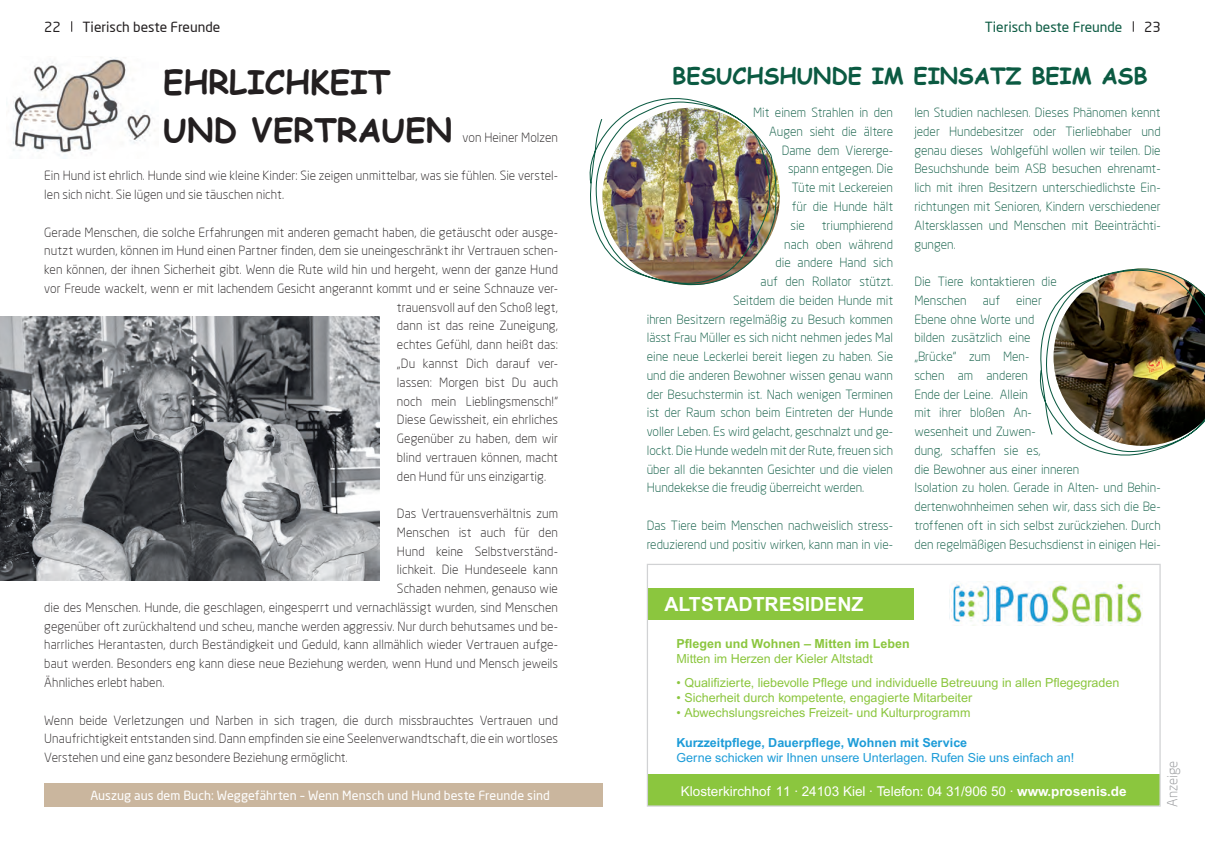
<style>
.page{position:relative;width:1205px;height:851px;background:#fff}
.page>*{position:absolute;margin:0;border:0;box-sizing:border-box;transform-origin:0 0}
.t1{font:700 32.5px/47.5px "Comic Sans MS";color:#231f20}
.t2{font:700 22.5px "Comic Sans MS";color:#0b5a42}
.t3{font:700 19.5px "Arial";color:#fff}
.t4{font:13.75px "Neo Sans";color:#231f20}
.t5{font:13.75px "Neo Sans";color:#0b5a42}
.t6{font:300 13.75px "Neo Sans";color:#939598}
.t7{font:13.5px "Arial";color:#fff}
.t8{font:300 12.5px/18.8px "Neo Sans";letter-spacing:.005em;color:#231f20}
.t9{font:300 12.5px/18.8px "Neo Sans";color:#0b5a42}
.t10{font:12.5px "Arial";color:#8bc63e}
.t11{font:12.5px "Neo Sans";letter-spacing:.005em;color:#fff}
.t12{font:12.5px "Arial";color:#1d9cd8}
.t13{font:700 12.5px "Arial";color:#1d9cd8}
.t14{font:700 12.5px "Arial";color:#8bc63e}
.s1{font-weight:700}
</style>
<div class="page">
<img style="left:951px;top:581px;width:192px;height:43px">
<div style="left:647px;top:587px;width:267px;height:32px;background:#8bc63e"></div>
<div style="left:647px;top:774px;width:513px;height:31px;background:#8bc63e"></div>
<div style="left:647px;top:563px;width:513px;height:243px;border:1px solid #d1d2d4"></div>
<div style="left:44px;top:783px;width:558px;height:23px;background:#cab69e"></div>
<img style="left:0;top:316px;width:379px;height:264px">
<img style="left:12px;top:57px;width:143px;height:99px">
<img style="left:589px;top:98px;width:187px;height:188px">
<img style="left:1039px;top:268px;width:166px;height:188px">
<p class="t4" style="left:83px;top:18px;width:139px">Tierisch beste Freunde</p>
<p class="t5" style="left:984px;top:18px;width:139px">Tierisch beste Freunde</p>
<h2 class="t2" style="left:672px;top:60px;width:477px">BESUCHSHUNDE IM EINSATZ BEIM ASB</h2>
<p class="t4" style="left:44px;top:18px;width:18px">22</p>
<p class="t4" style="left:1144px;top:18px;width:18px">23</p>
<h1 class="t1" style="left:163px;top:58px;width:290px">EHRLICHKEIT<br>UND VERTRAUEN</h1>
<p class="t9" style="left:914px;top:103px;width:248px;text-align:justify">len Studien nachlesen. Dieses Phänomen kennt jeder Hundebesitzer oder Tierliebhaber und genau dieses Wohlgefühl wollen wir teilen. Die Besuchshunde beim ASB besuchen ehrenamt&shy;lich mit ihren Besitzern unterschiedlichste Ein&shy;richtungen mit Senioren, Kindern verschiedener Altersklassen und Menschen mit Beeinträchti&shy;gungen.</p>
<p class="t9" style="left:914px;top:272px;width:144px">Die Tiere kontaktieren die<br>Menschen</p>
<p class="t9" style="left:753px;top:103px;width:141px">Mit einem Strahlen in den</p>
<p class="t9" style="left:769px;top:122px;width:125px">Augen sieht die ältere</p>
<p class="t9" style="left:782px;top:141px;width:113px">Dame dem Viererge-</p>
<p class="t9" style="left:788px;top:159px;width:106px">spann entgegen. Die</p>
<p class="t9" style="left:792px;top:178px;width:103px">Tüte mit Leckereien</p>
<p class="t9" style="left:792px;top:197px;width:103px">für die Hunde hält</p>
<p class="t9" style="left:790px;top:216px;width:16px">sie</p>
<p class="t9" style="left:822px;top:216px;width:73px">triumphierend</p>
<p class="t9" style="left:784px;top:234px;width:110px">nach oben während</p>
<p class="t9" style="left:775px;top:253px;width:119px">die andere Hand sich</p>
<p class="t9" style="left:760px;top:272px;width:134px">auf den Rollator stützt.</p>
<p class="t9" style="left:733px;top:291px;width:161px">Seitdem die beiden Hunde mit</p>
<p class="t9" style="left:647px;top:309px;width:248px">ihren Besitzern regelmäßig zu Besuch kommen</p>
<p class="t9" style="left:647px;top:328px;width:248px">lässt Frau Müller es sich nicht nehmen jedes Mal</p>
<p class="t9" style="left:647px;top:347px;width:248px">eine neue Leckerlei bereit liegen zu haben. Sie</p>
<p class="t9" style="left:647px;top:366px;width:248px">und die anderen Bewohner wissen genau wann</p>
<p class="t9" style="left:647px;top:384px;width:248px">der Besuchstermin ist. Nach wenigen Terminen</p>
<p class="t9" style="left:647px;top:403px;width:248px">ist der Raum schon beim Eintreten der Hunde</p>
<p class="t9" style="left:647px;top:422px;width:248px">voller Leben. Es wird gelacht, geschnalzt und ge-</p>
<p class="t9" style="left:647px;top:441px;width:248px">lockt. Die Hunde wedeln mit der Rute, freuen sich</p>
<p class="t9" style="left:647px;top:459px;width:248px">über all die bekannten Gesichter und die vielen</p>
<p class="t9" style="left:647px;top:478px;width:219px">Hundekekse die freudig überreicht werden.</p>
<p class="t9" style="left:647px;top:516px;width:248px">Das Tiere beim Menschen nachweislich stress&shy;reduzierend und positiv wirken, kann man in vie-</p>
<p class="t8" style="left:462px;top:128px;width:97px">von Heiner Molzen</p>
<p class="t8" style="left:44px;top:166px;width:515px">Ein Hund ist ehrlich. Hunde sind wie kleine Kinder: Sie zeigen unmittelbar, was sie fühlen. Sie verstel&shy;len sich nicht. Sie lügen und sie täuschen nicht.</p>
<p class="t8" style="left:44px;top:222px;width:515px">Gerade Menschen, die solche Erfahrungen mit anderen gemacht haben, die getäuscht oder ausge-</p>
<p class="t8" style="left:44px;top:241px;width:515px">nutzt wurden, können im Hund einen Partner finden, dem sie uneingeschränkt ihr Vertrauen schen-</p>
<p class="t8" style="left:44px;top:260px;width:515px">ken können, der ihnen Sicherheit gibt. Wenn die Rute wild hin und hergeht, wenn der ganze Hund</p>
<p class="t8" style="left:44px;top:279px;width:515px">vor Freude wackelt, wenn er mit lachendem Gesicht angerannt kommt und er seine Schnauze ver-</p>
<p class="t8" style="left:397px;top:297px;width:163px">trauensvoll auf den Schoß legt,</p>
<p class="t8" style="left:397px;top:316px;width:163px">dann ist das reine Zuneigung,</p>
<p class="t8" style="left:397px;top:335px;width:163px">echtes Gefühl, dann heißt das:</p>
<p class="t8" style="left:397px;top:354px;width:163px">„Du kannst Dich darauf ver-</p>
<p class="t8" style="left:397px;top:372px;width:163px">lassen: Morgen bist Du auch</p>
<p class="t8" style="left:397px;top:391px;width:163px">noch mein Lieblingsmensch!“</p>
<p class="t8" style="left:397px;top:410px;width:163px">Diese Gewissheit, ein ehrliches</p>
<p class="t8" style="left:397px;top:429px;width:163px">Gegenüber zu haben, dem wir</p>
<p class="t8" style="left:397px;top:447px;width:163px">blind vertrauen können, macht</p>
<p class="t8" style="left:397px;top:466px;width:151px">den Hund für uns einzigartig.</p>
<p class="t8" style="left:397px;top:504px;width:163px">Das Vertrauensverhältnis zum</p>
<p class="t8" style="left:397px;top:522px;width:163px">Menschen ist auch für den</p>
<p class="t8" style="left:397px;top:541px;width:163px">Hund keine Selbstverständ-</p>
<p class="t8" style="left:397px;top:560px;width:163px">lichkeit. Die Hundeseele kann</p>
<p class="t8" style="left:397px;top:579px;width:163px">Schaden nehmen, genauso wie</p>
<p class="t8" style="left:44px;top:597px;width:515px">die des Menschen. Hunde, die geschlagen, eingesperrt und vernachlässigt wurden, sind Menschen</p>
<p class="t8" style="left:44px;top:616px;width:515px">gegenüber oft zurückhaltend und scheu, manche werden aggressiv. Nur durch behutsames und be-</p>
<p class="t8" style="left:44px;top:635px;width:515px">harrliches Herantasten, durch Beständigkeit und Geduld, kann allmählich wieder Vertrauen aufge-</p>
<p class="t8" style="left:44px;top:654px;width:515px">baut werden. Besonders eng kann diese neue Beziehung werden, wenn Hund und Mensch jeweils</p>
<p class="t8" style="left:44px;top:672px;width:122px">Ähnliches erlebt haben.</p>
<p class="t8" style="left:44px;top:710px;width:515px;text-align:justify">Wenn beide Verletzungen und Narben in sich tragen, die durch missbrauchtes Vertrauen und Unaufrichtigkeit entstanden sind. Dann empfinden sie eine Seelenverwandtschaft, die ein wortloses Verstehen und eine ganz besondere Beziehung ermöglicht.</p>
<p class="t11" style="left:90px;top:787px;width:461px">Auszug aus dem Buch: Weggefährten – Wenn Mensch und Hund beste Freunde sind</p>
<p class="t9" style="left:914px;top:291px;width:248px;text-indent:102px">einer<br>Ebene ohne Worte und<br>bilden zusätzlich eine<br>„Brücke“ zum Men-<br>schen am anderen<br>Ende der Leine. Allein<br>mit ihrer bloßen An-<br>wesenheit und Zuwen-<br>dung, schaffen sie es,<br>die Bewohner aus einer inneren<br>Isolation zu holen. Gerade in Alten- und Behin&shy;dertenwohnheimen sehen wir, dass sich die Be&shy;troffenen oft in sich selbst zurückziehen. Durch den regelmäßigen Besuchsdienst in einigen Hei-</p>
<p class="t9" style="left:983px;top:291px;width:19px">auf</p>
<h3 class="t3" style="left:664px;top:593px;width:200px">ALTSTADTRESIDENZ</h3>
<p class="t14" style="left:676px;top:635px;width:235px">Pflegen und Wohnen – Mitten im Leben</p>
<p class="t10" style="left:676px;top:651px;width:198px">Mitten im Herzen der Kieler Altstadt</p>
<p class="t10" style="left:676px;top:675px;width:444px">• Qualifizierte, liebevolle Pflege und individuelle Betreuung in allen Pflegegraden</p>
<p class="t10" style="left:676px;top:690px;width:297px">• Sicherheit durch kompetente, engagierte Mitarbeiter</p>
<p class="t10" style="left:676px;top:705px;width:295px">• Abwechslungsreiches Freizeit- und Kulturprogramm</p>
<p class="t13" style="left:676px;top:734px;width:292px">Kurzzeitpflege, Dauerpflege, Wohnen mit Service</p>
<p class="t12" style="left:676px;top:750px;width:399px">Gerne schicken wir Ihnen unsere Unterlagen. Rufen Sie uns einfach an!</p>
<p class="t6" style="left:1164px;top:806px;width:47px;rotate:-90deg">Anzeige</p>
<p class="t7" style="left:681px;top:783px;width:447px">Klosterkirchhof 11 · 24103 Kiel · Telefon: 04 31/906 50 · <span class="s1">www.prosenis.de</span></p>
</div>
